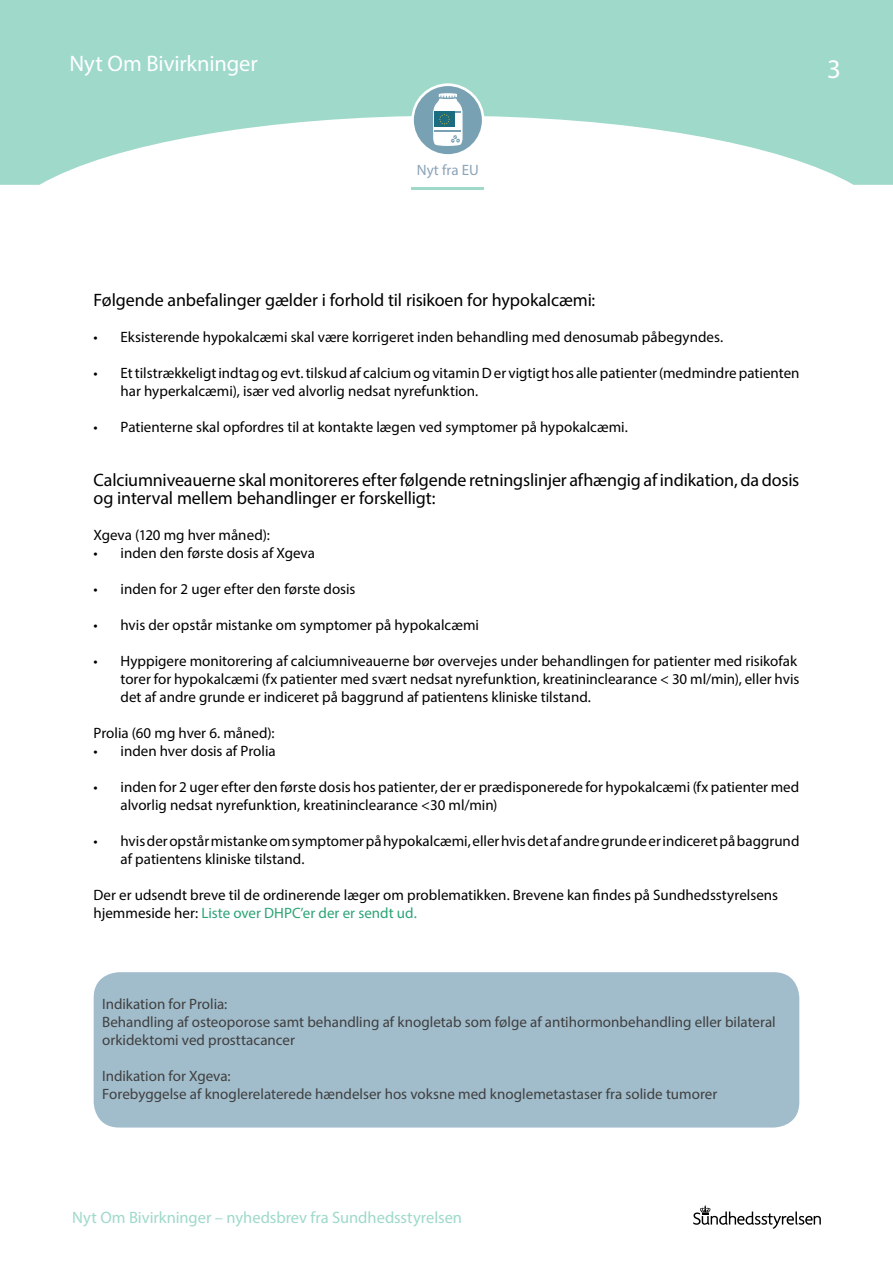
<style>
.page{position:relative;width:893px;height:1263px;background:#fff}
.page>*{position:absolute;margin:0;border:0;box-sizing:border-box;transform-origin:0 0}
.t1{font:27px "Myriad Pro";color:#fff}
.t2{font:22.5px "Myriad Pro";letter-spacing:-.005em;color:#fff}
.Indhold_sidetal{font:18px/18px "Myriad Pro";letter-spacing:-.005em;color:#000}
.t3{font:16.5px "Myriad Pro";color:#9ed9ca}
.Indhold_sidetal-2{font:15px/18px "Myriad Pro";color:#000}
.overskrift3{font:15px "Myriad Pro";color:#8ca4b7}
.s1{color:#2ba475}
</style>
<div class="page">
<svg style="left:0;top:0;width:893px;height:185px;fill:#9ed9ca"></svg>
<svg style="left:693px;top:1205px;width:128px;height:24px"></svg>
<div style="left:94px;top:972px;width:705px;height:155px;background:#a1bccb;border-radius:26px"></div>
<svg style="left:411px;top:83px;width:73px;height:73px"></svg>
<div style="left:414px;top:86px;width:68px;height:68px;background:#79a1b4;border-radius:50%"></div>
<svg style="left:433px;top:93px;width:30px;height:53px"></svg>
<hr style="left:412px;top:188px;width:72px;height:2px;background:#9ed9ca">
<h2 class="t2" style="left:70px;top:49px;width:190px">Nyt Om Bivirkninger</h2>
<p class="overskrift3" style="left:417px;top:160px;width:63px">Nyt fra EU</p>
<h1 class="t1" style="left:827px;top:52px;width:15px">3</h1>
<p class="Indhold_sidetal" style="left:94px;top:291px;width:503px">Følgende anbefalinger gælder i forhold til risikoen for hypokalcæmi:</p>
<p class="Indhold_sidetal-2" style="left:94px;top:328px;width:631px">• Eksisterende hypokalcæmi skal være korrigeret inden behandling med denosumab påbegyndes.</p>
<p class="Indhold_sidetal-2" style="left:121px;top:364px;width:680px;text-indent:-27px">• Et tilstrækkeligt indtag og evt. tilskud af calcium og vitamin D er vigtigt hos alle patienter (medmindre patienten har hyperkalcæmi), især ved alvorlig nedsat nyrefunktion.</p>
<p class="Indhold_sidetal-2" style="left:94px;top:418px;width:536px">• Patienterne skal opfordres til at kontakte lægen ved symptomer på hypokalcæmi.</p>
<p class="Indhold_sidetal" style="left:94px;top:471px;width:707px">Calciumniveauerne skal monitoreres efter følgende retningslinjer afhængig af indikation, da dosis og interval mellem behandlinger er forskelligt:</p>
<p class="Indhold_sidetal-2" style="left:94px;top:526px;width:178px">Xgeva (120 mg hver måned):</p>
<p class="Indhold_sidetal-2" style="left:94px;top:544px;width:223px">• inden den første dosis af Xgeva</p>
<p class="Indhold_sidetal-2" style="left:94px;top:580px;width:263px">• inden for 2 uger efter den første dosis</p>
<p class="Indhold_sidetal-2" style="left:94px;top:616px;width:387px">• hvis der opstår mistanke om symptomer på hypokalcæmi</p>
<p class="Indhold_sidetal-2" style="left:121px;top:652px;width:680px;text-indent:-27px">• Hyppigere monitorering af calciumniveauerne bør overvejes under behandlingen for patienter med risikofak torer for hypokalcæmi (fx patienter med svært nedsat nyrefunktion, kreatininclearance &lt; 30 ml/min), eller hvis det af andre grunde er indiceret på baggrund af patientens kliniske tilstand.</p>
<p class="Indhold_sidetal-2" style="left:94px;top:724px;width:183px">Prolia (60 mg hver 6. måned):</p>
<p class="Indhold_sidetal-2" style="left:94px;top:742px;width:184px">• inden hver dosis af Prolia</p>
<p class="Indhold_sidetal-2" style="left:121px;top:778px;width:680px;text-indent:-27px">• inden for 2 uger efter den første dosis hos patienter, der er prædisponerede for hypokalcæmi (fx patienter med alvorlig nedsat nyrefunktion, kreatininclearance &lt;30 ml/min)</p>
<p class="Indhold_sidetal-2" style="left:121px;top:832px;width:680px;text-indent:-27px">• hvis der opstår mistanke om symptomer på hypokalcæmi, eller hvis det af andre grunde er indiceret på baggrund af patientens kliniske tilstand.</p>
<p class="Indhold_sidetal-2" style="left:94px;top:886px;width:686px">Der er udsendt breve til de ordinerende læger om problematikken. Brevene kan findes på Sundhedsstyrelsens hjemmeside her: <span class="s1">Liste over DHPC’er der er sendt ud.</span></p>
<p class="Indhold_sidetal-2" style="left:102px;top:995px;width:675px">Indikation for Prolia:<br>Behandling af osteoporose samt behandling af knogletab som følge af antihormonbehandling eller bilateral orkidektomi ved prosttacancer</p>
<p class="Indhold_sidetal-2" style="left:102px;top:1067px;width:617px">Indikation for Xgeva:<br>Forebyggelse af knoglerelaterede hændelser hos voksne med knoglemetastaser fra solide tumorer</p>
<p class="t3" style="left:72px;top:1207px;width:391px">Nyt Om Bivirkninger – nyhedsbrev fra Sundhedsstyrelsen</p>
</div>
